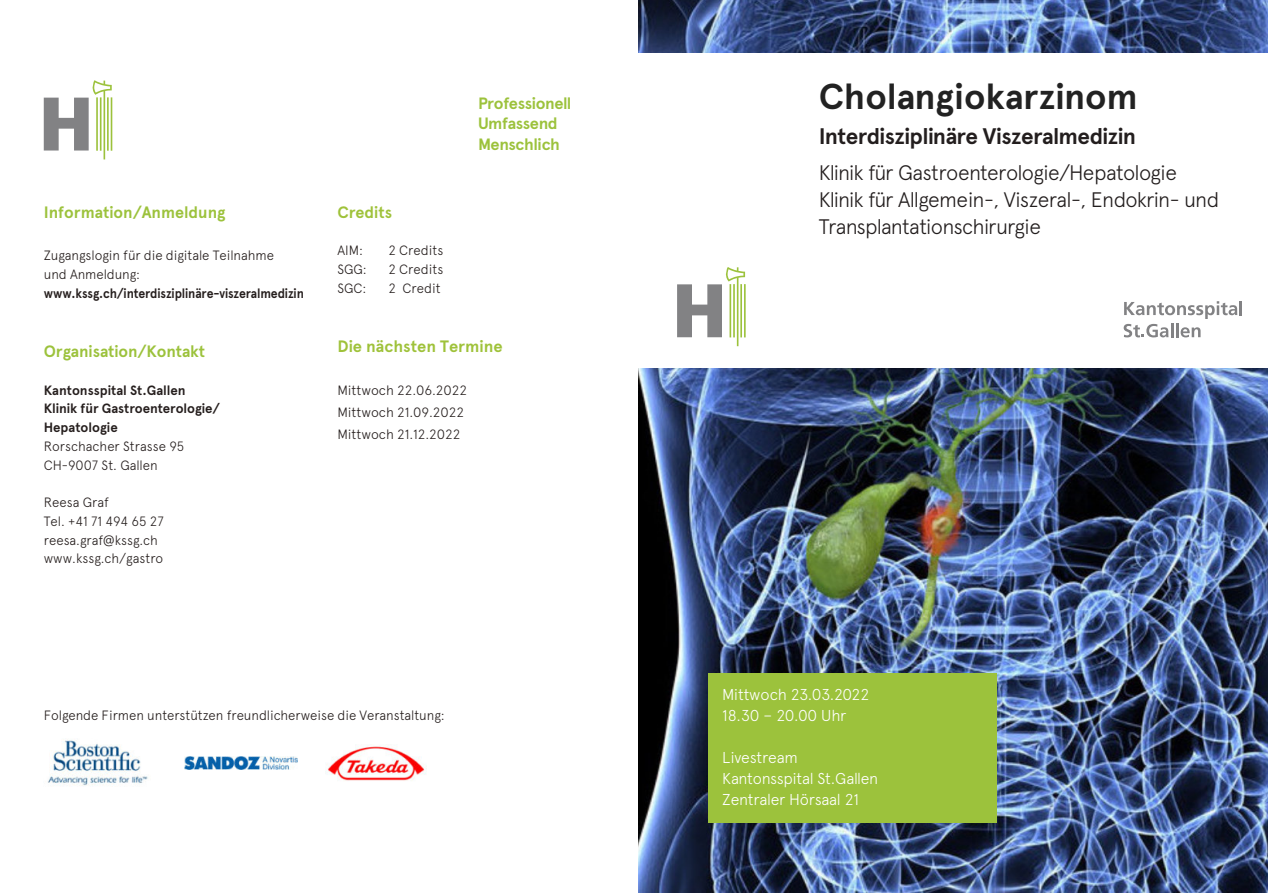
<style>
.page{position:relative;width:1268px;height:893px;background:#fff}
.page>*{position:absolute;margin:0;border:0;box-sizing:border-box;transform-origin:0 0}
.t1{font:700 36px "Apercu";letter-spacing:-.005em;color:#222}
.t2{font:700 22.5px "Apercu";letter-spacing:-.025em;color:#231e1e}
.t3{font:300 21px/27px "Apercu";letter-spacing:-.035em;color:#231e1e}
.t4{font:700 16.5px "Apercu";color:#9cc23c}
.t5{font:700 16.5px "Apercu";color:#9fc23a}
.t6{font:700 16.35px/20.5px "Apercu";letter-spacing:-.025em;color:#9cc23c}
.t7{font:300 15.75px/21px "Apercu";letter-spacing:-.015em;color:#fff}
.t8{font:300 13.5px/18.8px "Apercu";letter-spacing:-.005em;color:#261f1e}
.t9{font:700 13.5px/18.8px "Apercu";letter-spacing:-.005em;color:#261f1e}
.t10{font:700 13.5px "Apercu";letter-spacing:-.005em;color:#261f1e;scale:.91 1}
</style>
<div class="page">
<img style="left:638px;top:0;width:629px;height:893px">
<svg style="left:44px;top:80px;width:68px;height:79px"></svg>
<div style="left:637px;top:53px;width:630px;height:314px;background:#fff"></div>
<div style="left:708px;top:673px;width:289px;height:150px;background:#9cc23c"></div>
<svg style="left:677px;top:267px;width:68px;height:79px"></svg>
<svg style="left:1123px;top:301px;width:118px;height:36px"></svg>
<img style="left:47px;top:740px;width:101px;height:46px">
<img style="left:325px;top:744px;width:102px;height:37px">
<img style="left:185px;top:756px;width:112px;height:14px">
<p class="t4" style="left:44px;top:206px;width:183px">Information/Anmeldung</p>
<p class="t8" style="left:44px;top:247px;width:232px">Zugangslogin für die digitale Teilnahme und Anmeldung:</p>
<p class="t10" style="left:44px;top:288px;width:287px">www.kssg.ch/interdisziplinäre-viszeralmedizin</p>
<p class="t4" style="left:44px;top:345px;width:163px">Organisation/Kontakt</p>
<p class="t9" style="left:44px;top:382px;width:177px">Kantonsspital St.Gallen<br>Klinik für Gastroenterologie/<br>Hepatologie</p>
<p class="t8" style="left:44px;top:438px;width:142px">Rorschacher Strasse 95<br>CH-9007 St. Gallen</p>
<p class="t8" style="left:44px;top:494px;width:121px">Reesa Graf<br>Tel. +41 71 494 65 27 reesa.graf@kssg.ch www.kssg.ch/gastro</p>
<p class="t5" style="left:337px;top:206px;width:56px">Credits</p>
<p class="t8" style="left:337px;top:242px;width:27px">AIM:</p>
<p class="t8" style="left:388px;top:242px;width:56px">2 Credits</p>
<p class="t8" style="left:337px;top:261px;width:31px">SGG:</p>
<p class="t8" style="left:388px;top:261px;width:56px">2 Credits</p>
<p class="t8" style="left:337px;top:280px;width:30px">SGC:</p>
<p class="t8" style="left:388px;top:280px;width:54px">2 Credit</p>
<p class="t6" style="left:478px;top:94px;width:95px">Professionell<br>Umfassend<br>Menschlich</p>
<p class="t5" style="left:337px;top:340px;width:167px">Die nächsten Termine</p>
<p class="t8" style="left:337px;top:381px;width:131px;line-height:21.8px">Mittwoch 22.06.2022<br>Mittwoch 21.09.2022<br>Mittwoch 21.12.2022</p>
<p class="t8" style="left:44px;top:707px;width:402px">Folgende Firmen unterstützen freundlicherweise die Veranstaltung:</p>
<h1 class="t1" style="left:818px;top:84px;width:320px">Cholangiokarzinom</h1>
<h2 class="t2" style="left:818px;top:128px;width:318px">Interdisziplinäre Viszeralmedizin</h2>
<h3 class="t3" style="left:818px;top:161px;width:402px">Klinik für Gastroenterologie/Hepatologie<br>Klinik für Allgemein-, Viszeral-, Endokrin- und<br>Transplantationschirurgie</h3>
<p class="t7" style="left:722px;top:685px;width:149px">Mittwoch 23.03.2022<br>18.30 – 20.00 Uhr</p>
<p class="t7" style="left:722px;top:748px;width:157px">Livestream<br>Kantonsspital St.Gallen<br>Zentraler Hörsaal 21</p>
</div>
